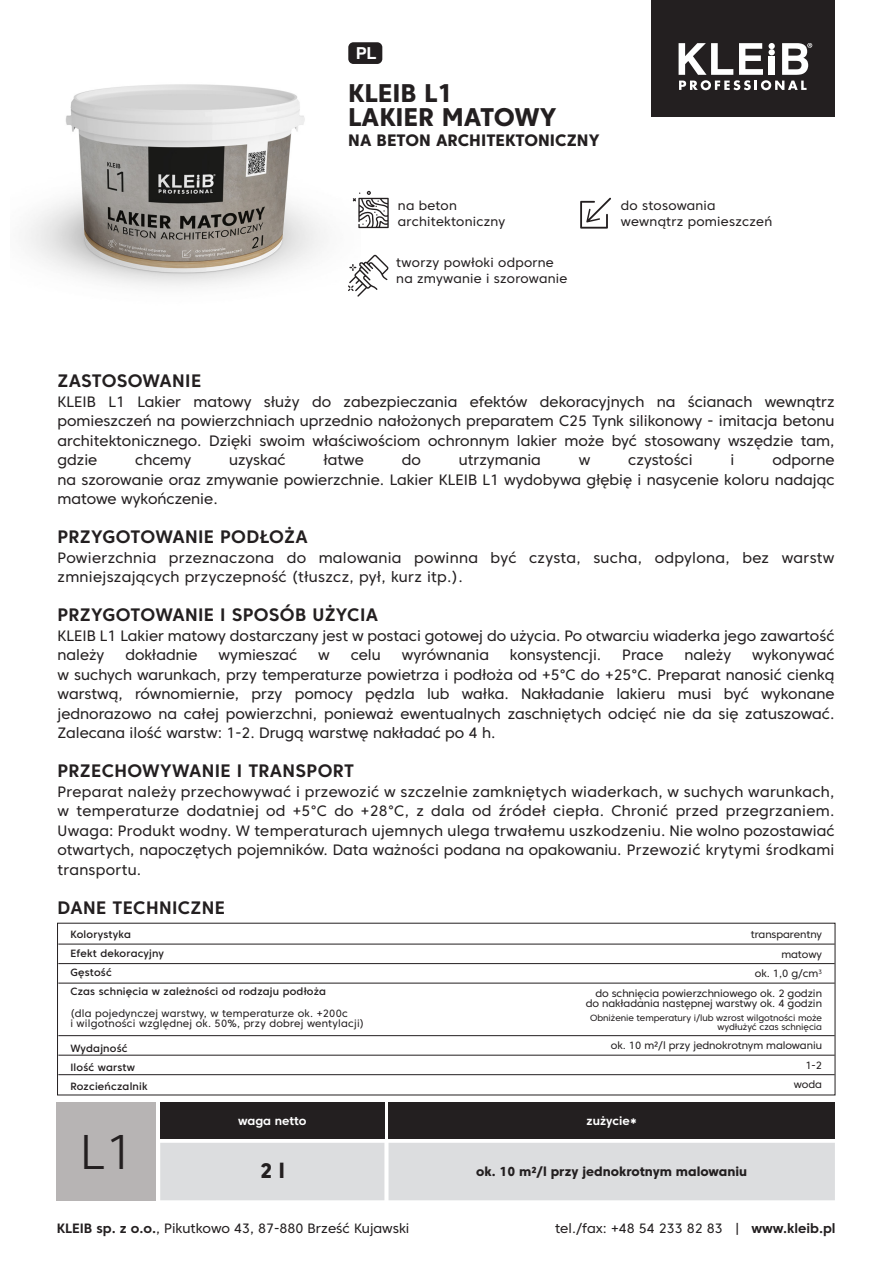
<style>
.page{position:relative;width:893px;height:1263px;background:#fff}
.page>*{position:absolute;margin:0;border:0;box-sizing:border-box;transform-origin:0 0}
.t1{font:300 48.6px "Core Sans C 35";color:#231f20}
.t2{font:800 25.5px/24px "Core Sans C 75";color:#231f20}
.t3{font:800 21px "Core Sans C 75";color:#231f20}
.t4{font:700 18px "Core Sans C 65";letter-spacing:.02em;color:#231f20}
.t5{font:800 16.5px "Core Sans C 75";color:#231f20}
.t6{font:700 16.5px "Helvetica";color:#fff}
.t7{font:15px/19.5px "Core Sans C 45";color:#231f20;text-align:justify}
.t8{font:15px/19.5px "Core Sans C 45";letter-spacing:.02em;color:#231f20}
.t9{font:13.5px "Core Sans C 45";color:#231f20}
.t10{font:800 13.05px "Core Sans C 75";color:#231f20}
.t11{font:12.9px/15.6px "Core Sans C 45";letter-spacing:.02em;color:#231f20}
.t12{font:700 12px "Core Sans C 65";color:#fff}
.t13{font:10.5px/19.5px "Core Sans C 45";letter-spacing:-.005em;color:#231f20;text-align:right}
.t14{font:500 10.5px/18.9px "Core Sans C 55";letter-spacing:.02em;color:#231f20}
.t15{font:10.5px/10.5px "Core Sans C 45";letter-spacing:.02em;color:#231f20}
.t16{font:9px/9px "Core Sans C 45";letter-spacing:-.005em;color:#231f20;text-align:right}
.s1{font-family:"Core Sans C 65";font-weight:700}
</style>
<div class="page">
<img style="left:25px;top:63px;width:335px;height:223px">
<hr style="left:58px;top:944px;width:777px;height:1px;background:#231f20">
<hr style="left:58px;top:963px;width:777px;height:1px;background:#231f20">
<hr style="left:58px;top:983px;width:777px;height:1px;background:#231f20">
<div style="left:348px;top:42px;width:34px;height:22px;background:#231f20;border-radius:5px"></div>
<div style="left:651px;top:0;width:184px;height:116px;background:#231f20"></div>
<svg style="left:679px;top:43px;width:133px;height:47px"></svg>
<div style="left:57px;top:1102px;width:99px;height:98px;background:#b7b4b4"></div>
<div style="left:160px;top:1102px;width:121px;height:36px;background:#231f20"></div>
<div style="left:277px;top:1102px;width:107px;height:36px;background:#231f20"></div>
<div style="left:160px;top:1143px;width:675px;height:57px;background:#dcdddf"></div>
<div style="left:389px;top:1102px;width:446px;height:36px;background:#231f20"></div>
<hr style="left:58px;top:1035px;width:777px;height:1px;background:#231f20">
<hr style="left:58px;top:1055px;width:777px;height:1px;background:#231f20">
<hr style="left:58px;top:1074px;width:777px;height:1px;background:#231f20">
<svg style="left:348px;top:254px;width:41px;height:43px"></svg>
<svg style="left:352px;top:191px;width:37px;height:37px"></svg>
<svg style="left:580px;top:198px;width:31px;height:31px"></svg>
<p class="t6" style="left:356px;top:43px;width:22px">PL</p>
<h2 class="t2" style="left:348px;top:81px;width:210px">KLEIB L1<br>LAKIER MATOWY</h2>
<p class="t5" style="left:348px;top:129px;width:253px">NA BETON ARCHITEKTONICZNY</p>
<p class="t11" style="left:398px;top:198px;width:109px">na beton architektoniczny</p>
<p class="t11" style="left:396px;top:255px;width:173px">tworzy powłoki odporne na zmywanie i szorowanie</p>
<p class="t11" style="left:621px;top:198px;width:153px">do stosowania wewnątrz pomieszczeń</p>
<p class="t4" style="left:58px;top:370px;width:145px">ZASTOSOWANIE</p>
<p class="t7" style="left:58px;top:392px;width:779px">KLEIB L1 Lakier matowy służy do zabezpieczania efektów dekoracyjnych na ścianach wewnątrz pomieszczeń na powierzchniach uprzednio nałożonych preparatem C25 Tynk silikonowy - imitacja betonu architektonicznego. Dzięki swoim właściwościom ochronnym lakier może być stosowany wszędzie tam, gdzie</p>
<p class="t7" style="left:135px;top:450px;width:57px">chcemy</p>
<p class="t7" style="left:229px;top:450px;width:58px">uzyskać</p>
<p class="t7" style="left:323px;top:450px;width:42px">łatwe</p>
<p class="t7" style="left:402px;top:450px;width:21px">do</p>
<p class="t7" style="left:459px;top:450px;width:84px">utrzymania</p>
<p class="t7" style="left:579px;top:450px;width:13px">w</p>
<p class="t7" style="left:628px;top:450px;width:66px">czystości</p>
<p class="t7" style="left:731px;top:450px;width:5px">i</p>
<p class="t7" style="left:58px;top:450px;width:779px;text-indent:715px">odporne na szorowanie oraz zmywanie powierzchnie. Lakier KLEIB L1 wydobywa głębię i nasycenie koloru nadając matowe wykończenie.</p>
<p class="t4" style="left:58px;top:526px;width:252px">PRZYGOTOWANIE PODŁOŻA</p>
<p class="t8" style="left:58px;top:548px;width:778px">Powierzchnia przeznaczona do malowania powinna być czysta, sucha, odpylona, bez warstw zmniejszających przyczepność (tłuszcz, pył, kurz itp.).</p>
<p class="t4" style="left:58px;top:604px;width:322px">PRZYGOTOWANIE I SPOSÓB UŻYCIA</p>
<p class="t7" style="left:58px;top:626px;width:778px">KLEIB L1 Lakier matowy dostarczany jest w postaci gotowej do użycia. Po otwarciu wiaderka jego zawartość należy</p>
<p class="t7" style="left:58px;top:645px;width:778px;text-indent:695px">wykonywać w suchych warunkach, przy temperaturze powietrza i podłoża od +5°C do +25°C. Preparat nanosić cienką warstwą, równomiernie, przy pomocy pędzla lub wałka. Nakładanie lakieru musi być wykonane jednorazowo na całej powierzchni, ponieważ ewentualnych zaschniętych odcięć nie da się zatuszować.<br>Zalecana ilość warstw: 1-2. Drugą warstwę nakładać po 4 h.</p>
<p class="t4" style="left:58px;top:760px;width:298px">PRZECHOWYWANIE I TRANSPORT</p>
<p class="t7" style="left:58px;top:782px;width:779px">Preparat należy przechowywać i przewozić w szczelnie zamkniętych wiaderkach, w suchych warunkach, w temperaturze dodatniej od +5°C do +28°C, z dala od źródeł ciepła. Chronić przed przegrzaniem.<br>Uwaga: Produkt wodny. W temperaturach ujemnych ulega trwałemu uszkodzeniu. Nie wolno pozostawiać otwartych, napoczętych pojemników. Data ważności podana na opakowaniu. Przewozić krytymi środkami transportu.</p>
<p class="t4" style="left:58px;top:896px;width:169px">DANE TECHNICZNE</p>
<p class="t7" style="left:125px;top:645px;width:74px">dokładnie</p>
<p class="t7" style="left:219px;top:645px;width:80px">wymieszać</p>
<p class="t7" style="left:318px;top:645px;width:13px">w</p>
<p class="t7" style="left:351px;top:645px;width:32px">celu</p>
<p class="t7" style="left:402px;top:645px;width:89px">wyrównania</p>
<p class="t7" style="left:510px;top:645px;width:93px">konsystencji.</p>
<p class="t7" style="left:622px;top:645px;width:43px">Prace</p>
<p class="t7" style="left:684px;top:645px;width:48px">należy</p>
<p class="t14" style="left:70px;top:925px;width:257px">Kolorystyka<br>Efekt dekoracyjny<br>Gęstość<br>Czas schnięcia w zależności od rodzaju podłoża</p>
<p class="t15" style="left:70px;top:1008px;width:295px">(dla pojedynczej warstwy, w temperaturze ok. +200c<br>i wilgotności względnej ok. 50%, przy dobrej wentylacji)</p>
<p class="t14" style="left:70px;top:1039px;width:79px">Wydajność<br>Ilość warstw<br>Rozcieńczalnik</p>
<p class="t13" style="left:595px;top:925px;width:228px">transparentny<br>matowy<br>ok. 1,0 g/cm<sup>3<br></sup>do schnięcia powierzchniowego ok. 2 godzin</p>
<p class="t13" style="left:586px;top:994px;width:238px">do nakładania następnej warstwy ok. 4 godzin</p>
<p class="t16" style="left:590px;top:1013px;width:233px">Obniżenie temperatury i/lub wzrost wilgotności może wydłużyć czas schnięcia</p>
<p class="t13" style="left:611px;top:1036px;width:213px">ok. 10 m2/l przy jednokrotnym malowaniu<br>1-2<br>woda</p>
<h1 class="t1" style="left:80px;top:1121px;width:55px">L1</h1>
<p class="t12" style="left:238px;top:1113px;width:70px">waga netto</p>
<p class="t12" style="left:587px;top:1113px;width:52px">zużycie*</p>
<h3 class="t3" style="left:260px;top:1157px;width:27px">2 l</h3>
<p class="t10" style="left:476px;top:1163px;width:273px">ok. 10 m2/l przy jednokrotnym malowaniu</p>
<p class="t9" style="left:57px;top:1220px;width:354px"><span class="s1">KLEIB sp. z o.o.</span>, Pikutkowo 43, 87-880 Brześć Kujawski</p>
<p class="t9" style="left:555px;top:1220px;width:282px">tel./fax: +48 54 233 82 83 | <span class="s1">www.kleib.pl</span></p>
</div>
